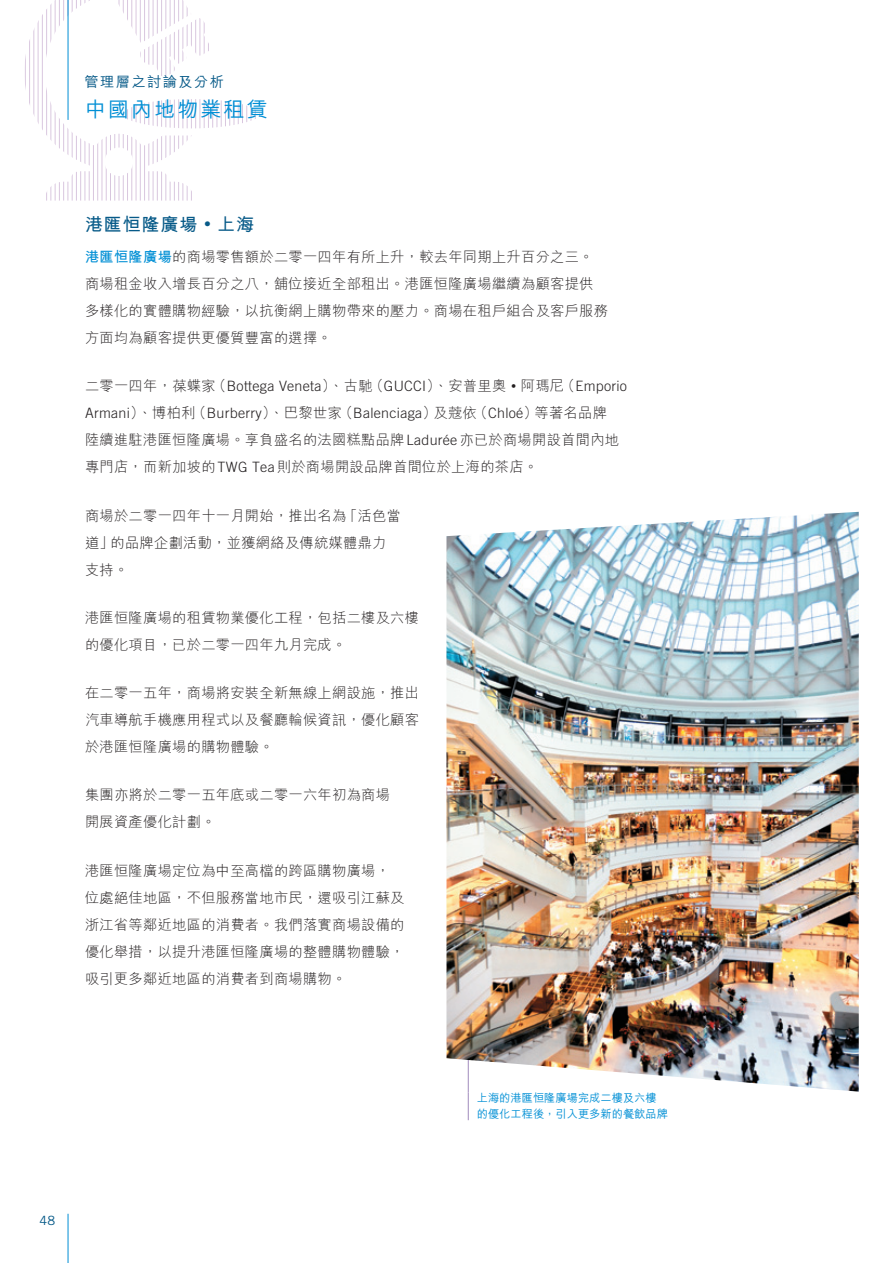
<style>
.page{position:relative;width:893px;height:1263px;background:#fff}
.page>*{position:absolute;margin:0;border:0;box-sizing:border-box;transform-origin:0 0}
.t1{font:500 21px "M Hei HK";letter-spacing:.1em;color:#008fd5}
.t2{font:700 18px "M Hei HK";letter-spacing:.05em;color:#075a88}
.t3{font:300 14.25px/27px "M Hei HK";letter-spacing:.02em;color:#231f20}
.t4{font:300 14.25px "Trade Gothic LT Std";letter-spacing:.02em;color:#231f20}
.t5{font:500 14.25px "M Hei HK";letter-spacing:.1em;color:#075a88}
.t6{font:12.75px "Trade Gothic LT Std";color:#075a88}
.t7{font:500 11.25px/16.5px "M Hei HK";color:#008fd5}
.s1{font-size:13.5px}
.s2{font-weight:700;color:#008fd5}
.s3{font-family:"Trade Gothic LT Std"}
.s4{font-size:10.5px}
.s5{font-family:"M Hei HK"}
</style>
<div class="page">
<hr style="left:25px;top:0;width:1px;height:201px;background:#874d99">
<hr style="left:29px;top:0;width:1px;height:201px;background:#874d99">
<hr style="left:33px;top:0;width:1px;height:201px;background:#874d99">
<hr style="left:38px;top:0;width:1px;height:201px;background:#874d99">
<hr style="left:42px;top:0;width:1px;height:201px;background:#874d99">
<hr style="left:46px;top:0;width:1px;height:201px;background:#874d99">
<hr style="left:50px;top:0;width:1px;height:201px;background:#874d99">
<hr style="left:55px;top:0;width:1px;height:201px;background:#874d99">
<hr style="left:59px;top:0;width:1px;height:201px;background:#874d99">
<hr style="left:63px;top:0;width:1px;height:201px;background:#874d99">
<hr style="left:67px;top:0;width:1px;height:201px;background:#874d99">
<hr style="left:72px;top:0;width:1px;height:201px;background:#874d99">
<hr style="left:76px;top:0;width:1px;height:201px;background:#874d99">
<hr style="left:80px;top:0;width:1px;height:201px;background:#874d99">
<hr style="left:84px;top:0;width:1px;height:201px;background:#874d99">
<hr style="left:89px;top:0;width:1px;height:201px;background:#874d99">
<hr style="left:93px;top:0;width:1px;height:201px;background:#874d99">
<hr style="left:97px;top:0;width:1px;height:201px;background:#874d99">
<hr style="left:102px;top:0;width:1px;height:201px;background:#874d99">
<hr style="left:106px;top:0;width:1px;height:201px;background:#874d99">
<hr style="left:110px;top:0;width:1px;height:201px;background:#874d99">
<hr style="left:114px;top:0;width:1px;height:201px;background:#874d99">
<hr style="left:119px;top:0;width:1px;height:201px;background:#874d99">
<hr style="left:123px;top:0;width:1px;height:201px;background:#874d99">
<hr style="left:127px;top:0;width:1px;height:201px;background:#874d99">
<hr style="left:131px;top:0;width:1px;height:201px;background:#874d99">
<hr style="left:136px;top:0;width:1px;height:201px;background:#874d99">
<hr style="left:140px;top:0;width:1px;height:201px;background:#874d99">
<hr style="left:144px;top:0;width:1px;height:201px;background:#874d99">
<hr style="left:148px;top:0;width:1px;height:201px;background:#874d99">
<hr style="left:153px;top:0;width:1px;height:201px;background:#874d99">
<hr style="left:157px;top:0;width:1px;height:201px;background:#874d99">
<hr style="left:161px;top:0;width:1px;height:201px;background:#874d99">
<hr style="left:165px;top:0;width:1px;height:201px;background:#874d99">
<hr style="left:170px;top:0;width:1px;height:201px;background:#874d99">
<hr style="left:174px;top:0;width:1px;height:201px;background:#874d99">
<hr style="left:178px;top:0;width:1px;height:201px;background:#874d99">
<hr style="left:182px;top:0;width:1px;height:201px;background:#874d99">
<hr style="left:187px;top:0;width:1px;height:201px;background:#874d99">
<hr style="left:191px;top:0;width:1px;height:201px;background:#874d99">
<hr style="left:195px;top:0;width:1px;height:201px;background:#874d99">
<hr style="left:199px;top:0;width:1px;height:201px;background:#874d99">
<hr style="left:204px;top:0;width:1px;height:201px;background:#874d99">
<hr style="left:208px;top:0;width:1px;height:201px;background:#874d99">
<hr style="left:212px;top:0;width:1px;height:201px;background:#874d99">
<hr style="left:216px;top:0;width:1px;height:201px;background:#874d99">
<hr style="left:221px;top:0;width:1px;height:201px;background:#874d99">
<hr style="left:225px;top:0;width:1px;height:201px;background:#874d99">
<hr style="left:229px;top:0;width:1px;height:201px;background:#874d99">
<hr style="left:234px;top:0;width:1px;height:201px;background:#874d99">
<hr style="left:238px;top:0;width:1px;height:201px;background:#874d99">
<hr style="left:242px;top:0;width:1px;height:201px;background:#874d99">
<hr style="left:246px;top:0;width:1px;height:201px;background:#874d99">
<hr style="left:251px;top:0;width:1px;height:201px;background:#874d99">
<hr style="left:255px;top:0;width:1px;height:201px;background:#874d99">
<hr style="left:259px;top:0;width:1px;height:201px;background:#874d99">
<hr style="left:68px;top:1214px;width:1px;height:49px;background:#008fd5">
<hr style="left:68px;top:0;width:1px;height:120px;background:#008fd5">
<svg style="left:468px;top:1092px;width:1px;height:28px"></svg>
<img style="left:446px;top:512px;width:413px;height:580px">
<p class="t5" style="left:84px;top:71px;width:141px">管理層之討論及分析</p>
<h1 class="t1" style="left:85px;top:94px;width:184px">中國內地物業租賃</h1>
<p class="t2" style="left:85px;top:211px;width:170px">港匯恒隆廣場 <span class="s1">‧</span> 上海</p>
<p class="t3" style="left:85px;top:243px;width:524px"><span class="s2">港匯恒隆廣場</span>的商場零售額於二零一四年有所上升，較去年同期上升百分之三。商場租金收入增長百分之八，舖位接近全部租出。港匯恒隆廣場繼續為顧客提供多樣化的實體購物經驗，以抗衡網上購物帶來的壓力。商場在租戶組合及客戶服務方面均為顧客提供更優質豐富的選擇。</p>
<p class="t3" style="left:85px;top:372px;width:543px">二零一四年，葆蝶家（<span class="s3">Bottega Veneta</span>）、古馳（<span class="s3">GUCCI</span>）、安普里奧 <span class="s4">‧</span> 阿瑪尼（<span class="s3">Emporio</span></p>
<p class="t4" style="left:85px;top:405px;width:523px">Armani<span class="s5">）、博柏利（</span>Burberry<span class="s5">）、巴黎世家（</span>Balenciaga<span class="s5">）及蔻依（</span>Chloé<span class="s5">）等著名品牌</span></p>
<p class="t3" style="left:85px;top:426px;width:536px">陸續進駐港匯恒隆廣場。享負盛名的法國糕點品牌<span class="s3">Ladurée</span>亦已於商場開設首間內地專門店，而新加坡的<span class="s3">TWG Tea</span>則於商場開設品牌首間位於上海的茶店。</p>
<p class="t3" style="left:85px;top:502px;width:317px">商場於二零一四年十一月開始，推出名為「活色當道」的品牌企劃活動，並獲網絡及傳統媒體鼎力支持。</p>
<p class="t3" style="left:85px;top:604px;width:336px">港匯恒隆廣場的租賃物業優化工程，包括二樓及六樓的優化項目，已於二零一四年九月完成。</p>
<p class="t3" style="left:85px;top:679px;width:336px;text-align:justify">在二零一五年，商場將安裝全新無線上網設施，推出汽車導航手機應用程式以及餐廳輪候資訊，優化顧客於港匯恒隆廣場的購物體驗。</p>
<p class="t3" style="left:85px;top:781px;width:306px">集團亦將於二零一五年底或二零一六年初為商場開展資產優化計劃。</p>
<p class="t3" style="left:85px;top:857px;width:321px">港匯恒隆廣場定位為中至高檔的跨區購物廣場，位處絕佳地區，不但服務當地市民，還吸引江蘇及浙江省等鄰近地區的消費者。我們落實商場設備的優化舉措，以提升港匯恒隆廣場的整體購物體驗，吸引更多鄰近地區的消費者到商場購物。</p>
<p class="t6" style="left:40px;top:1212px;width:17px">48</p>
<p class="t7" style="left:477px;top:1088px;width:193px">上海的港匯恒隆廣場完成二樓及六樓的優化工程後，引入更多新的餐飲品牌</p>
</div>
